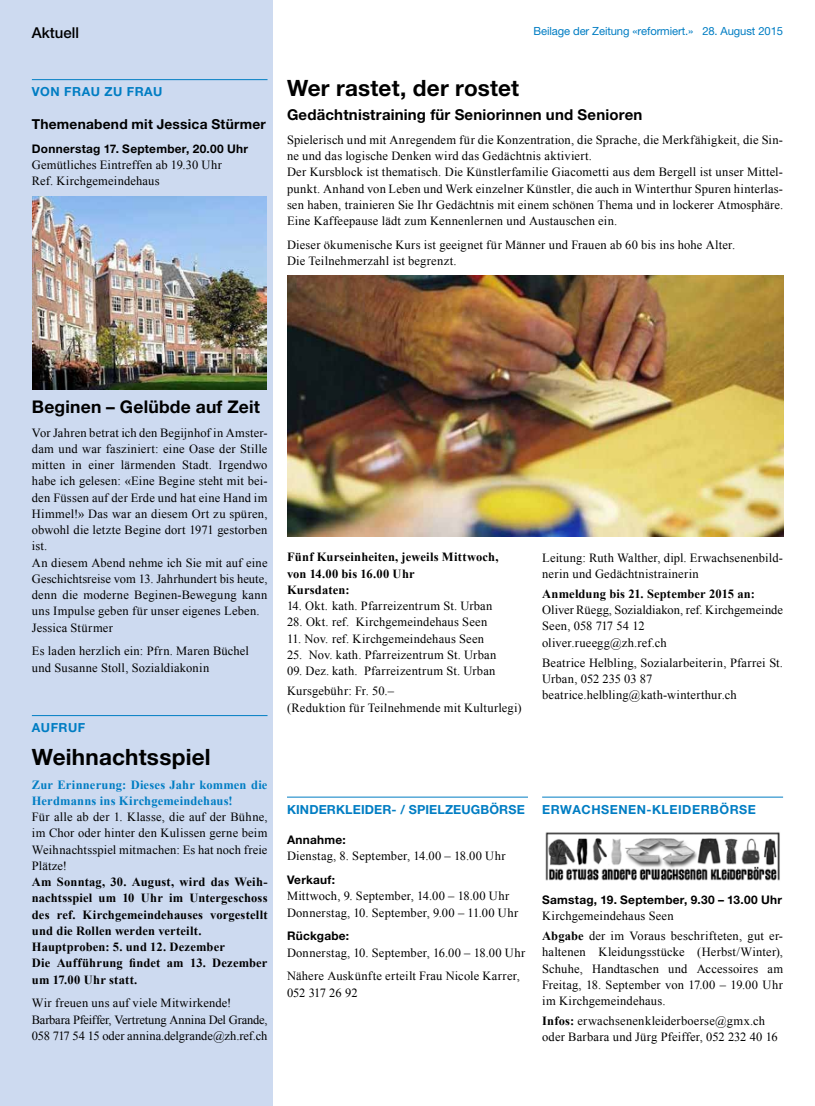
<style>
.page{position:relative;width:815px;height:1106px;background:#fff}
.page>*{position:absolute;margin:0;border:0;box-sizing:border-box;transform-origin:0 0}
.t1{font:700 22.5px "Helvetica Neue LT Pro";letter-spacing:.01em;color:#000}
.t2{font:700 17.5px "Helvetica Neue LT Pro";letter-spacing:.01em;color:#000}
.t3{font:700 15px "Helvetica Neue LT Pro";letter-spacing:.01em;color:#000}
.t4{font:500 15px "Helvetica Neue LT Pro";color:#000}
.t5{font:700 13.75px "Helvetica Neue LT Pro";letter-spacing:.015em;color:#000}
.t6{font:12.5px/16.2px "Times New Roman";letter-spacing:.015em;color:#000}
.t7{font:700 12.5px/16.2px "Times New Roman";letter-spacing:.015em;color:#000}
.t8{font:700 12.5px/16.2px "Times New Roman";letter-spacing:.015em;color:#007dc3}
.t9{font:700 12.5px "Helvetica Neue LT Pro";letter-spacing:.04em;color:#007dc3}
.t10{font:700 12.5px "Helvetica Neue LT Pro";letter-spacing:.01em;color:#007dc3}
.t11{font:12.5px "Times New Roman";letter-spacing:-.01em;color:#000}
.t12{font:700 11.88px "Helvetica Neue LT Pro";letter-spacing:.02em;color:#000}
.t13{font:11.25px "Helvetica Neue LT Pro";letter-spacing:-.01em;color:#007dc3}
.s1{font-weight:700}
</style>
<div class="page">
<div style="left:0;top:0;width:273px;height:1106px;background:#cddaf0"></div>
<hr style="left:32px;top:79px;width:236px;height:1px;background:#007dc3">
<hr style="left:32px;top:715px;width:236px;height:1px;background:#007dc3">
<hr style="left:287px;top:796px;width:241px;height:1px;background:#007dc3">
<img style="left:33px;top:197px;width:234px;height:193px">
<img style="left:545px;top:832px;width:235px;height:49px">
<hr style="left:542px;top:796px;width:241px;height:1px;background:#007dc3">
<img style="left:287px;top:276px;width:496px;height:260px">
<p class="t4" style="left:32px;top:23px;width:49px">Aktuell</p>
<p class="t13" style="left:534px;top:24px;width:251px">Beilage der Zeitung «reformiert.» 28. August 2015</p>
<p class="t9" style="left:32px;top:84px;width:132px">VON FRAU ZU FRAU</p>
<p class="t5" style="left:32px;top:115px;width:235px">Themenabend mit Jessica Stürmer</p>
<p class="t12" style="left:32px;top:141px;width:218px">Donnerstag 17. September, 20.00 Uhr</p>
<p class="t6" style="left:32px;top:156px;width:192px">Gemütliches Eintreffen ab 19.30 Uhr<br>Ref. Kirchgemeindehaus</p>
<h1 class="t1" style="left:287px;top:74px;width:234px">Wer rastet, der rostet</h1>
<p class="t3" style="left:287px;top:105px;width:357px">Gedächtnistraining für Seniorinnen und Senioren</p>
<p class="t6" style="left:287px;top:131px;width:498px">Spielerisch und mit Anregendem für die Konzentration, die Sprache, die Merkfähigkeit, die Sin&shy;ne und das logische Denken wird das Gedächtnis aktiviert.<br>Der Kursblock ist thematisch. Die Künstlerfamilie Giacometti aus dem Bergell ist unser Mittel&shy;punkt. Anhand von Leben und Werk einzelner Künstler, die auch in Winterthur Spuren hinterlas&shy;sen haben, trainieren Sie Ihr Gedächtnis mit einem schönen Thema und in lockerer Atmosphäre.<br>Eine Kaffeepause lädt zum Kennenlernen und Austauschen ein.</p>
<p class="t6" style="left:287px;top:236px;width:450px">Dieser ökumenische Kurs ist geeignet für Männer und Frauen ab 60 bis ins hohe Alter.<br>Die Teilnehmerzahl ist begrenzt.</p>
<h2 class="t2" style="left:32px;top:395px;width:229px">Beginen – Gelübde auf Zeit</h2>
<p class="t6" style="left:32px;top:424px;width:237px">Vor Jahren betrat ich den Begijnhof in Amster&shy;dam und war fasziniert: eine Oase der Stille mitten in einer lärmenden Stadt. Irgendwo habe ich gelesen: «Eine Begine steht mit bei&shy;den Füssen auf der Erde und hat eine Hand im Himmel!» Das war an diesem Ort zu spüren, obwohl die letzte Begine dort 1971 gestorben ist.<br>An diesem Abend nehme ich Sie mit auf eine Geschichtsreise vom 13. Jahrhundert bis heute, denn die moderne Beginen-Bewegung kann uns Impulse geben für unser eigenes Leben.<br>Jessica Stürmer</p>
<p class="t6" style="left:32px;top:643px;width:219px">Es laden herzlich ein: Pfrn. Maren Büchel und Susanne Stoll, Sozialdiakonin</p>
<p class="t9" style="left:32px;top:720px;width:55px">AUFRUF</p>
<h1 class="t1" style="left:32px;top:742px;width:180px">Weihnachtsspiel</h1>
<p class="t8" style="left:32px;top:776px;width:237px">Zur Erinnerung: Dieses Jahr kommen die<br>Herdmanns ins Kirchgemeindehaus!</p>
<p class="t6" style="left:32px;top:808px;width:237px;text-align:justify">Für alle ab der 1. Klasse, die auf der Bühne, im Chor oder hinter den Kulissen gerne beim Weihnachtsspiel mitmachen: Es hat noch freie Plätze!</p>
<p class="t7" style="left:32px;top:873px;width:237px">Am Sonntag, 30. August, wird das Weih&shy;nachtsspiel um 10 Uhr im Untergeschoss des ref. Kirchgemeindehauses vorgestellt und die Rollen werden verteilt.<br>Hauptproben: 5. und 12. Dezember<br>Die Aufführung findet am 13. Dezember um 17.00 Uhr statt.</p>
<p class="t6" style="left:32px;top:995px;width:237px">Wir freuen uns auf viele Mitwirkende!<br>Barbara Pfeiffer, Vertretung Annina Del Grande,<br>058 717 54 15 oder annina.delgrande@zh.ref.ch</p>
<p class="t7" style="left:287px;top:549px;width:213px">Fünf Kurseinheiten, jeweils Mittwoch, von 14.00 bis 16.00 Uhr<br>Kursdaten:</p>
<p class="t6" style="left:287px;top:597px;width:207px">14. Okt. kath. Pfarreizentrum St. Urban</p>
<p class="t6" style="left:287px;top:614px;width:202px">28. Okt. ref. Kirchgemeindehaus Seen</p>
<p class="t6" style="left:287px;top:630px;width:199px">11. Nov. ref. Kirchgemeindehaus Seen</p>
<p class="t6" style="left:287px;top:646px;width:211px">25. Nov. kath. Pfarreizentrum St. Urban</p>
<p class="t6" style="left:287px;top:661px;width:210px;line-height:20px">09. Dez. kath. Pfarreizentrum St. Urban<br>Kursgebühr: Fr. 50.–</p>
<p class="t6" style="left:287px;top:699px;width:236px">(Reduktion für Teilnehmende mit Kulturlegi)</p>
<p class="t6" style="left:542px;top:549px;width:242px">Leitung: Ruth Walther, dipl. Erwachsenenbild&shy;nerin und Gedächtnistrainerin</p>
<p class="t7" style="left:542px;top:585px;width:214px">Anmeldung bis 21. September 2015 an:</p>
<p class="t6" style="left:542px;top:601px;width:242px">Oliver Rüegg, Sozialdiakon, ref. Kirchgemeinde<br>Seen, 058 717 54 12<br>oliver.rueegg@zh.ref.ch</p>
<p class="t6" style="left:542px;top:654px;width:242px">Beatrice Helbling, Sozialarbeiterin, Pfarrei St.<br>Urban, 052 235 03 87 beatrice.helbling@kath-winterthur.ch</p>
<p class="t10" style="left:287px;top:801px;width:239px">KINDERKLEIDER- / SPIELZEUGBÖRSE</p>
<p class="t9" style="left:542px;top:801px;width:215px">ERWACHSENEN-KLEIDERBÖRSE</p>
<p class="t12" style="left:287px;top:832px;width:60px">Annahme:</p>
<p class="t6" style="left:287px;top:847px;width:220px">Dienstag, 8. September, 14.00 – 18.00 Uhr</p>
<p class="t12" style="left:287px;top:872px;width:50px">Verkauf:</p>
<p class="t6" style="left:287px;top:887px;width:233px">Mittwoch, 9. September, 14.00 – 18.00 Uhr<br>Donnerstag, 10. September, 9.00 – 11.00 Uhr</p>
<p class="t12" style="left:287px;top:928px;width:64px">Rückgabe:</p>
<p class="t6" style="left:287px;top:940px;width:240px;line-height:23.8px">Donnerstag, 10. September, 16.00 – 18.00 Uhr<br>Nähere Auskünfte erteilt Frau Nicole Karrer,</p>
<p class="t11" style="left:287px;top:984px;width:72px">052 317 26 92</p>
<p class="t12" style="left:542px;top:892px;width:241px">Samstag, 19. September, 9.30 – 13.00 Uhr</p>
<p class="t6" style="left:542px;top:905px;width:242px;line-height:20px">Kirchgemeindehaus Seen<br><span class="s1">Abgabe</span> der im Voraus beschrifteten, gut er-</p>
<p class="t6" style="left:542px;top:944px;width:242px;text-align:justify">haltenen Kleidungsstücke (Herbst/Winter), Schuhe, Handtaschen und Accessoires am Freitag, 18. September von 17.00 – 19.00 Uhr im Kirchgemeindehaus.</p>
<p class="t6" style="left:542px;top:1012px;width:237px"><span class="s1">Infos:</span> erwachsenenkleiderboerse@gmx.ch oder Barbara und Jürg Pfeiffer, 052 232 40 16</p>
</div>
